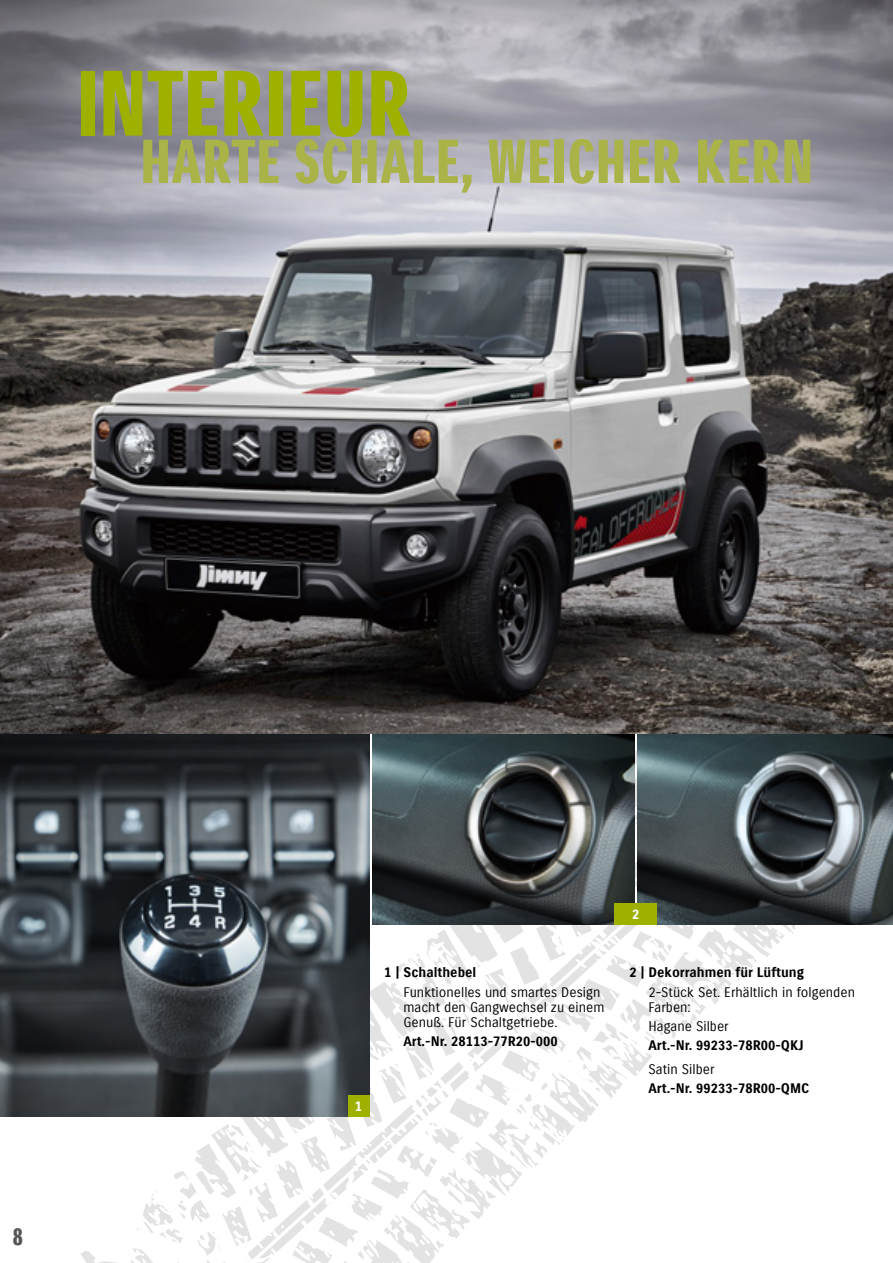
<style>
.page{position:relative;width:893px;height:1263px;background:#fff}
.page>*{position:absolute;margin:0;border:0;box-sizing:border-box;transform-origin:0 0}
.t1{font:90px "Suzuki PRO Headline";letter-spacing:.01em;color:#9fb100}
.t2{font:60px "Suzuki PRO Headline";letter-spacing:.02em;color:#aab348}
.t3{font:24px "Suzuki PRO Headline";color:#565656}
.Beschreibung{font:13.5px/15px "Suzuki PRO Regular";color:#000}
.Artikelnummer{font:13.5px "Suzuki PRO Bold";color:#000}
.Artikel_Name{font:13.5px "Suzuki PRO Bold";color:#000}
.Beschreibung-2{font:13.5px "Suzuki PRO Bold";color:#000}
.Artikelnummer-2{font:13.5px "Suzuki PRO Regular";color:#000}
.Artikel_Name-2{font:13.5px "Suzuki PRO Bold";color:#fff}
</style>
<div class="page">
<svg style="left:0;top:733px;width:893px;height:530px"></svg>
<img style="left:0;top:733px;width:369px;height:383px">
<img style="left:637px;top:733px;width:256px;height:191px">
<img style="left:372px;top:733px;width:262px;height:191px">
<img style="left:0;top:0;width:893px;height:733px">
<div style="left:348px;top:1095px;width:21px;height:21px;background:#9fb100"></div>
<div style="left:614px;top:903px;width:43px;height:21px;background:#9fb100"></div>
<p class="t1" style="left:77px;top:49px;width:335px">INTERIEUR</p>
<p class="t2" style="left:141px;top:125px;width:674px">HARTE SCHALE, WEICHER KERN</p>
<h3 class="t3" style="left:13px;top:1222px;width:12px">8</h3>
<p class="Artikel_Name-2" style="left:355px;top:1098px;width:9px">1</p>
<p class="Artikel_Name" style="left:384px;top:964px;width:94px">1 | Schalthebel</p>
<p class="Beschreibung" style="left:403px;top:984px;width:203px">Funktionelles und smartes Design macht den Gangwechsel zu einem<br>Genuß. Für Schaltgetriebe.</p>
<p class="Beschreibung-2" style="left:403px;top:1033px;width:156px">Art.-Nr. 28113-77R20-000</p>
<p class="Artikel_Name-2" style="left:632px;top:906px;width:9px">2</p>
<p class="Artikel_Name" style="left:629px;top:964px;width:176px">2 | Dekorrahmen für Lüftung</p>
<p class="Beschreibung" style="left:648px;top:984px;width:208px">2-Stück Set. Erhältlich in folgenden<br>Farben:</p>
<p class="Beschreibung" style="left:648px;top:1019px;width:82px">Hagane Silber</p>
<p class="Artikelnummer" style="left:648px;top:1037px;width:157px">Art.-Nr. 99233-78R00-QKJ</p>
<p class="Artikelnummer-2" style="left:648px;top:1060px;width:68px">Satin Silber</p>
<p class="Artikelnummer" style="left:648px;top:1080px;width:162px">Art.-Nr. 99233-78R00-QMC</p>
</div>
